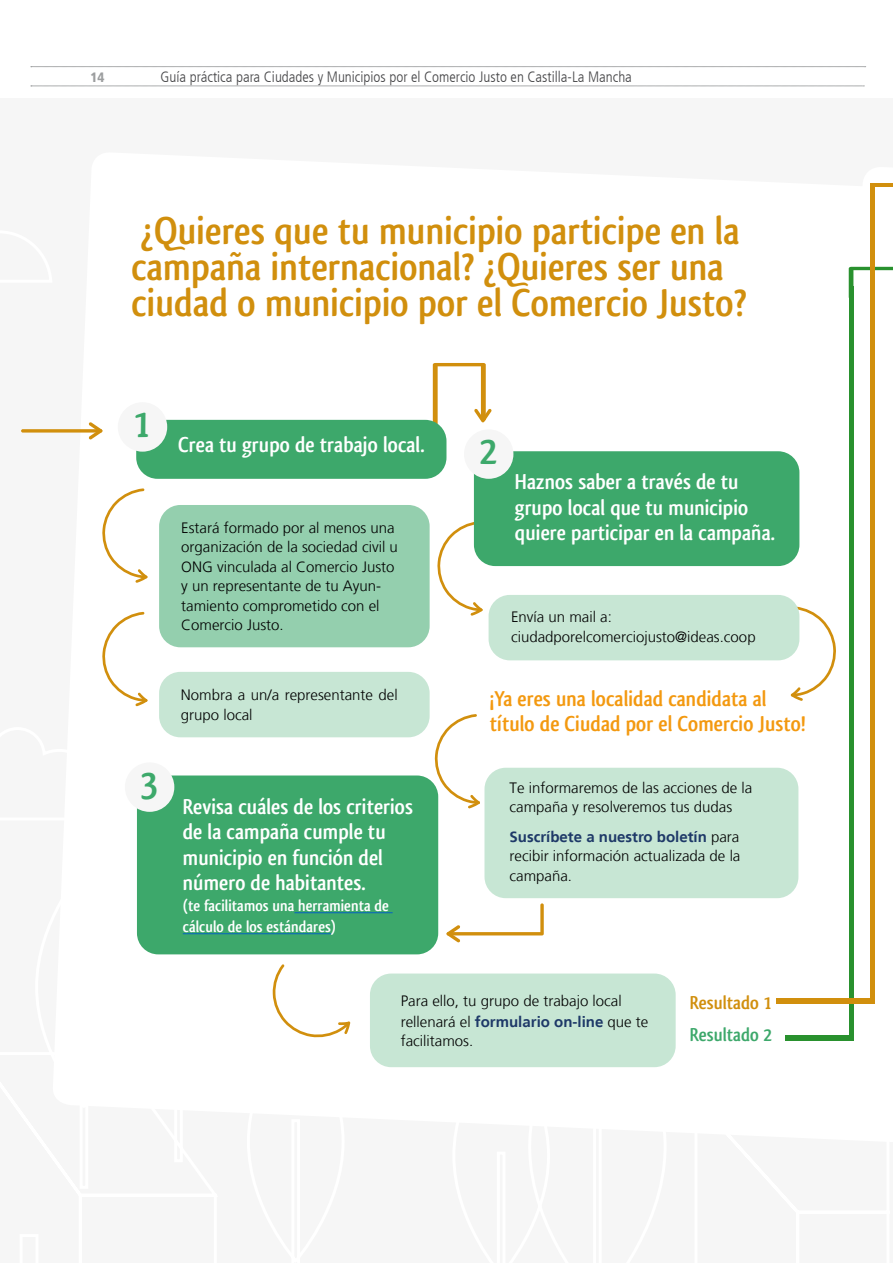
<style>
.page{position:relative;width:893px;height:1263px;background:#fff}
.page>*{position:absolute;margin:0;border:0;box-sizing:border-box;transform-origin:0 0}
.t1{font:700 40.5px/36px "Qlassik";color:#d18f0d}
.t2{font:700 40.5px "Qlassik";color:#3da96b}
.t3{font:700 22.5px/25.5px "Qlassik";color:#fff}
.t4{font:700 22.5px/25.5px "Qlassik";color:#f39910}
.t5{font:700 19.5px "Qlassik";color:#d18f0d}
.t6{font:700 19.5px "Qlassik";color:#3da86b}
.t7{font:700 16.5px/21px "Qlassik";color:#fff}
.t8{font:300 15px/19.5px "Frutiger LT";color:#000}
.t9{font:300 condensed 15px "Frutiger LT";color:#464648}
.t10{font:900 condensed 13.5px "Frutiger LT";color:#9c9e9f}
.s1{font-weight:700;color:#1e3968}
</style>
<div class="page">
<svg style="left:31px;top:66px;width:835px;height:1px"></svg>
<svg style="left:31px;top:86px;width:833px;height:1px"></svg>
<div style="left:484px;top:768px;width:314px;height:130px;background:#c7e6d4;border-radius:21px"></div>
<div style="left:159px;top:505px;width:271px;height:142px;background:#94cfae;border-radius:21px"></div>
<div style="left:159px;top:672px;width:271px;height:65px;background:#c7e6d4;border-radius:21px"></div>
<div style="left:137px;top:775px;width:301px;height:179px;background:#3da86b;border-radius:21px"></div>
<div style="left:125px;top:762px;width:49px;height:50px;background:#f6f6f6;border-radius:50%"></div>
<hr style="left:294px;top:912px;width:99px;height:1px;background:#0563c1">
<hr style="left:183px;top:933px;width:148px;height:1px;background:#0563c1">
<div style="left:370px;top:973px;width:306px;height:94px;background:#c7e6d4;border-radius:21px"></div>
<svg style="left:102px;top:488px;width:45px;height:95px"></svg>
<svg style="left:437px;top:522px;width:46px;height:94px"></svg>
<svg style="left:434px;top:714px;width:46px;height:94px"></svg>
<svg style="left:791px;top:606px;width:45px;height:95px"></svg>
<svg style="left:102px;top:612px;width:45px;height:94px"></svg>
<svg style="left:272px;top:964px;width:78px;height:74px"></svg>
<svg style="left:447px;top:903px;width:97px;height:39px"></svg>
<svg style="left:849px;top:267px;width:44px;height:19px"></svg>
<svg style="left:433px;top:363px;width:58px;height:73px"></svg>
<svg style="left:21px;top:429px;width:81px;height:4px"></svg>
<svg style="left:89px;top:422px;width:13px;height:17px"></svg>
<div style="left:136px;top:420px;width:310px;height:59px;background:#3da86b;border-radius:21px"></div>
<div style="left:118px;top:402px;width:49px;height:50px;background:#f6f6f6;border-radius:50%"></div>
<div style="left:474px;top:451px;width:325px;height:115px;background:#3da86b;border-radius:21px"></div>
<div style="left:464px;top:429px;width:49px;height:50px;background:#f6f6f6;border-radius:50%"></div>
<div style="left:489px;top:595px;width:310px;height:65px;background:#c7e6d4;border-radius:21px"></div>
<div style="left:849px;top:286px;width:5px;height:755px;background:#29912e"></div>
<div style="left:785px;top:1036px;width:68px;height:5px;background:#29912e"></div>
<div style="left:870px;top:183px;width:5px;height:821px;background:#d18f0d"></div>
<div style="left:776px;top:998px;width:98px;height:6px;background:#d18f0d"></div>
<hr style="left:870px;top:183px;width:23px;height:4px;background:#d18f0d">
<p class="t10" style="left:90px;top:69px;width:16px">14</p>
<p class="t9" style="left:161px;top:68px;width:473px">Guía práctica para Ciudades y Municipios por el Comercio Justo en Castilla-La Mancha</p>
<h1 class="t1" style="left:132px;top:213px;width:617px">¿Quieres que tu municipio participe en la campaña internacional? ¿Quieres ser una ciudad o municipio por el Comercio Justo?</h1>
<h2 class="t3" style="left:133px;top:432px;width:293px"><sup>1</sup> Crea tu grupo de trabajo local.</h2>
<p class="t8" style="left:181px;top:518px;width:218px">Estará formado por al menos una organización de la sociedad civil u<br>ONG vinculada al Comercio Justo y un representante de tu Ayun&shy;tamiento comprometido con el<br>Comercio Justo.</p>
<p class="t8" style="left:181px;top:686px;width:218px">Nombra a un/a representante del grupo local</p>
<h2 class="t3" style="left:183px;top:793px;width:232px;text-indent:-43px"><sup>3</sup> Revisa cuáles de los criterios de la campaña cumple tu municipio en función del número de habitantes.</h2>
<p class="t7" style="left:183px;top:895px;width:208px">(te facilitamos una herramienta de cálculo de los estándares)</p>
<h1 class="t2" style="left:479px;top:427px;width:20px">2</h1>
<h2 class="t3" style="left:515px;top:469px;width:262px">Haznos saber a través de tu grupo local que tu municipio quiere participar en la campaña.</h2>
<p class="t8" style="left:511px;top:607px;width:246px">Envía un mail a: ciudadporelcomerciojusto@ideas.coop</p>
<h2 class="t4" style="left:490px;top:685px;width:317px">¡Ya eres una localidad candidata al título de Ciudad por el Comercio Justo!</h2>
<p class="t8" style="left:510px;top:778px;width:244px">Te informaremos de las acciones de la campaña y resolveremos tus dudas</p>
<p class="t8" style="left:510px;top:827px;width:232px;text-align:justify"><span class="s1">Suscríbete a nuestro boletín</span> para recibir información actualizada de la campaña.</p>
<p class="t8" style="left:401px;top:990px;width:249px;line-height:21px">Para ello, tu grupo de trabajo local rellenará el <span class="s1">formulario on-line</span> que te</p>
<p class="t8" style="left:401px;top:1031px;width:74px">facilitamos.</p>
<h3 class="t5" style="left:690px;top:991px;width:83px">Resultado 1</h3>
<h3 class="t6" style="left:690px;top:1023px;width:84px">Resultado 2</h3>
</div>
